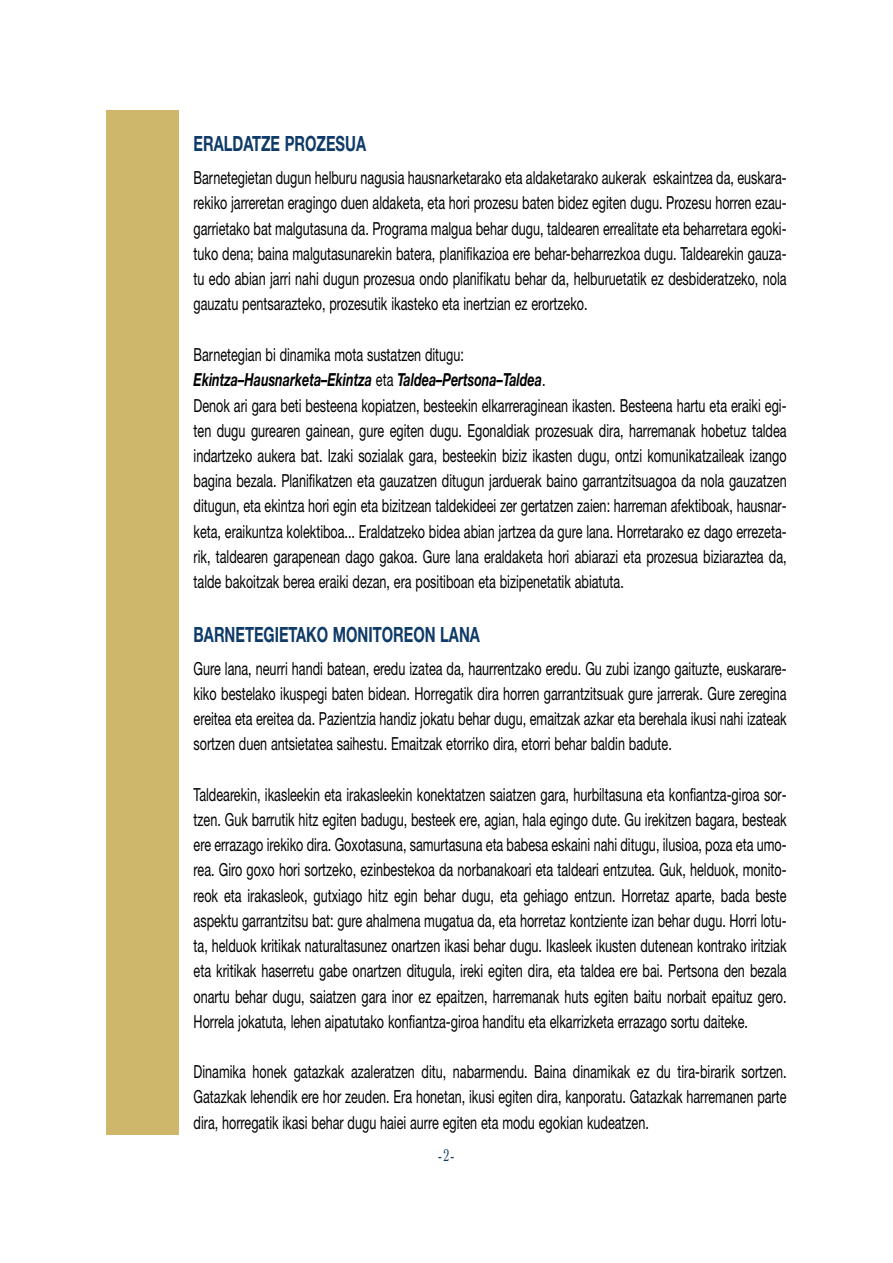
<style>
.page{position:relative;width:893px;height:1263px;background:#fff}
.page>*{position:absolute;margin:0;border:0;box-sizing:border-box;transform-origin:0 0}
.t1{font:700 21px "Helvetica Neue";color:#0f3b68;scale:.7 1}
.t2{font:18px/25.2px "Helvetica Neue";color:#000;text-align:justify;scale:.7 1}
.t3{font:18px "Cochin";color:#0f3b68;scale:.7 1}
.s1{font-weight:700;font-style:italic}
</style>
<div class="page">
<div style="left:106px;top:111px;width:73px;height:1024px;background:#ceb76b"></div>
<p class="t1" style="left:194px;top:131px;width:248px">ERALDATZE PROZESUA</p>
<p class="t2" style="left:194px;top:165px;width:849px">Barnetegietan dugun helburu nagusia hausnarketarako eta aldaketarako aukerak eskaintzea da, euskara&shy;rekiko jarreretan eragingo duen aldaketa, eta hori prozesu baten bidez egiten dugu. Prozesu horren ezau&shy;garrietako bat malgutasuna da. Programa malgua behar dugu, taldearen errealitate eta beharretara egoki&shy;tuko dena; baina malgutasunarekin batera, planifikazioa ere behar-beharrezkoa dugu. Taldearekin gauza&shy;tu edo abian jarri nahi dugun prozesua ondo planifikatu behar da, helburuetatik ez desbideratzeko, nola gauzatu pentsarazteko, prozesutik ikasteko eta inertzian ez erortzeko.</p>
<p class="t2" style="left:194px;top:341px;width:849px;text-align:left">Barnetegian bi dinamika mota sustatzen ditugu:<br><span class="s1">Ekintza–Hausnarketa–Ekintza</span> eta <span class="s1">Taldea–Pertsona–Taldea</span>.<br>Denok ari gara beti besteena kopiatzen, besteekin elkarreraginean ikasten. Besteena hartu eta eraiki egi&shy;ten dugu gurearen gainean, gure egiten dugu. Egonaldiak prozesuak dira, harremanak hobetuz taldea indartzeko aukera bat. Izaki sozialak gara, besteekin biziz ikasten dugu, ontzi komunikatzaileak izango bagina bezala. Planifikatzen eta gauzatzen ditugun jarduerak baino garrantzitsuagoa da nola gauzatzen ditugun, eta ekintza hori egin eta bizitzean taldekideei zer gertatzen zaien: harreman afektiboak, hausnar&shy;keta, eraikuntza kolektiboa... Eraldatzeko bidea abian jartzea da gure lana. Horretarako ez dago errezeta&shy;rik, taldearen garapenean dago gakoa. Gure lana eraldaketa hori abiarazi eta prozesua biziaraztea da, talde bakoitzak berea eraiki dezan, era positiboan eta bizipenetatik abiatuta.</p>
<p class="t1" style="left:194px;top:621px;width:411px">BARNETEGIETAKO MONITOREON LANA</p>
<p class="t2" style="left:194px;top:656px;width:849px">Gure lana, neurri handi batean, eredu izatea da, haurrentzako eredu. Gu zubi izango gaituzte, euskarare&shy;kiko bestelako ikuspegi baten bidean. Horregatik dira horren garrantzitsuak gure jarrerak. Gure zeregina ereitea eta ereitea da. Pazientzia handiz jokatu behar dugu, emaitzak azkar eta berehala ikusi nahi izateak sortzen duen antsietatea saihestu. Emaitzak etorriko dira, etorri behar baldin badute.</p>
<p class="t2" style="left:194px;top:782px;width:849px">Taldearekin, ikasleekin eta irakasleekin konektatzen saiatzen gara, hurbiltasuna eta konfiantza-giroa sor&shy;tzen. Guk barrutik hitz egiten badugu, besteek ere, agian, hala egingo dute. Gu irekitzen bagara, besteak ere errazago irekiko dira. Goxotasuna, samurtasuna eta babesa eskaini nahi ditugu, ilusioa, poza eta umo&shy;rea. Giro goxo hori sortzeko, ezinbestekoa da norbanakoari eta taldeari entzutea. Guk, helduok, monito&shy;reok eta irakasleok, gutxiago hitz egin behar dugu, eta gehiago entzun. Horretaz aparte, bada beste aspektu garrantzitsu bat: gure ahalmena mugatua da, eta horretaz kontziente izan behar dugu. Horri lotu&shy;ta, helduok kritikak naturaltasunez onartzen ikasi behar dugu. Ikasleek ikusten dutenean kontrako iritziak eta kritikak haserretu gabe onartzen ditugula, ireki egiten dira, eta taldea ere bai. Pertsona den bezala onartu behar dugu, saiatzen gara inor ez epaitzen, harremanak huts egiten baitu norbait epaituz gero.<br>Horrela jokatuta, lehen aipatutako konfiantza-giroa handitu eta elkarrizketa errazago sortu daiteke.</p>
<p class="t2" style="left:194px;top:1059px;width:849px">Dinamika honek gatazkak azaleratzen ditu, nabarmendu. Baina dinamikak ez du tira-birarik sortzen.<br>Gatazkak lehendik ere hor zeuden. Era honetan, ikusi egiten dira, kanporatu. Gatazkak harremanen parte dira, horregatik ikasi behar dugu haiei aurre egiten eta modu egokian kudeatzen.</p>
<p class="t3" style="left:438px;top:1144px;width:25px">-2-</p>
</div>
